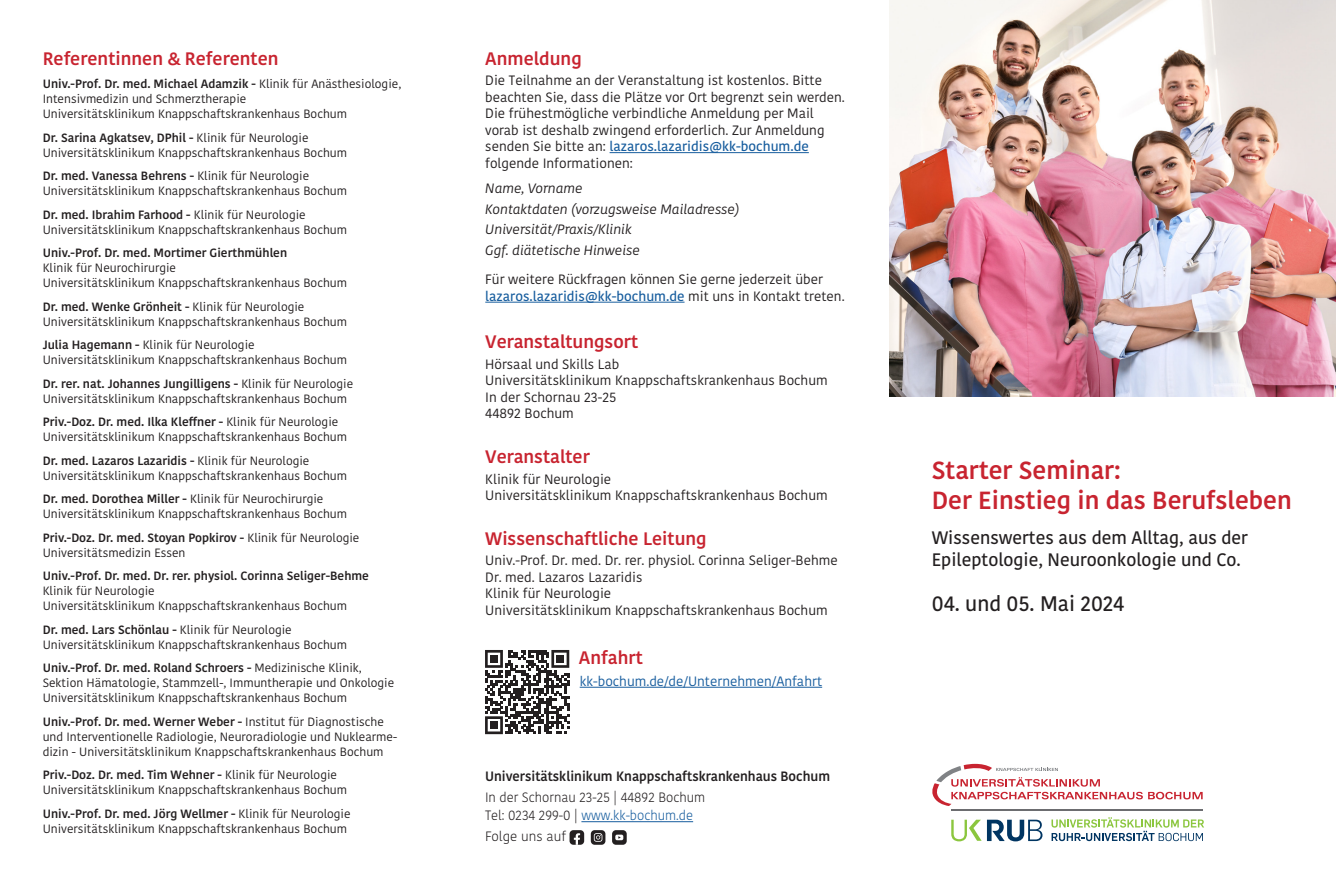
<style>
.page{position:relative;width:1336px;height:893px;background:#fff}
.page>*{position:absolute;margin:0;border:0;box-sizing:border-box;transform-origin:0 0}
.t1{font:500 24.75px/30px "Kohinoor";color:#c82430}
.t2{font:600 21px "Kohinoor";color:#231f20}
.Fließtext{font:500 18px "Kohinoor";color:#c82430}
.t3{font:600 18px/22.5px "Kohinoor";color:#231f20}
.Fließtext-2{font:13.5px/16.5px "Kohinoor";color:#231f20}
.Fließtext-3{font:italic 13.5px "Kohinoor";color:#231f20}
.t4{font:500 13.5px "Kohinoor";color:#231f20}
.t5{font:300 13.5px "Kohinoor";color:#231f20}
.Fließtext-4{font:13.5px "Kohinoor";color:#175d9e}
.t6{font:300 13.5px "Kohinoor";color:#175d9e}
.Fließtext-5{font:12px/15px "Kohinoor";color:#231f20}
.Fließtext-6{font:500 12px "Kohinoor";color:#231f20}
.s1{font-weight:500}
.s2{font-weight:600;color:#175d9e}
.s3{color:#231f20}
</style>
<div class="page">
<svg style="left:932px;top:764px;width:270px;height:42px"></svg>
<hr style="left:951px;top:809px;width:251px;height:1px;background:#6c6d70">
<svg style="left:951px;top:820px;width:91px;height:21px"></svg>
<svg style="left:1051px;top:817px;width:152px;height:24px"></svg>
<img style="left:889px;top:0;width:446px;height:396px">
<hr style="left:581px;top:821px;width:112px;height:1px;background:#175d9e">
<div style="left:590px;top:830px;width:15px;height:15px;background:#231f20;border-radius:4px"></div>
<svg style="left:593px;top:833px;width:9px;height:9px"></svg>
<svg style="left:569px;top:830px;width:15px;height:15px"></svg>
<svg style="left:612px;top:830px;width:14px;height:15px"></svg>
<svg style="left:615px;top:835px;width:8px;height:5px"></svg>
<hr style="left:609px;top:152px;width:199px;height:1px;background:#175d9e">
<hr style="left:485px;top:302px;width:199px;height:1px;background:#175d9e">
<hr style="left:579px;top:687px;width:243px;height:1px;background:#175d9e">
<svg style="left:485px;top:650px;width:85px;height:84px"></svg>
<div style="left:490px;top:655px;width:7px;height:8px;background:#231f20"></div>
<div style="left:556px;top:655px;width:8px;height:8px;background:#231f20"></div>
<div style="left:490px;top:721px;width:7px;height:8px;background:#231f20"></div>
<p class="Fließtext" style="left:43px;top:47px;width:237px">Referentinnen &amp; Referenten</p>
<p class="Fließtext-5" style="left:43px;top:77px;width:360px"><span class="s1">Univ.-Prof. Dr. med. Michael Adamzik -</span> Klinik für Anästhesiologie,<br>Intensivmedizin und Schmerztherapie<br>Universitätsklinikum Knappschaftskrankenhaus Bochum</p>
<p class="Fließtext-5" style="left:43px;top:130px;width:306px"><span class="s1">Dr. Sarina Agkatsev, DPhil -</span> Klinik für Neurologie<br>Universitätsklinikum Knappschaftskrankenhaus Bochum</p>
<p class="Fließtext-5" style="left:43px;top:169px;width:306px"><span class="s1">Dr. med. Vanessa Behrens -</span> Klinik für Neurologie<br>Universitätsklinikum Knappschaftskrankenhaus Bochum</p>
<p class="Fließtext-5" style="left:43px;top:207px;width:306px"><span class="s1">Dr. med. Ibrahim Farhood -</span> Klinik für Neurologie<br>Universitätsklinikum Knappschaftskrankenhaus Bochum</p>
<p class="Fließtext-5" style="left:43px;top:246px;width:306px"><span class="s1">Univ.-Prof. Dr. med. Mortimer Gierthmühlen<br></span>Klinik für Neurochirurgie<br>Universitätsklinikum Knappschaftskrankenhaus Bochum</p>
<p class="Fließtext-5" style="left:43px;top:299px;width:306px"><span class="s1">Dr. med. Wenke Grönheit -</span> Klinik für Neurologie<br>Universitätsklinikum Knappschaftskrankenhaus Bochum</p>
<p class="Fließtext-5" style="left:43px;top:338px;width:306px"><span class="s1">Julia Hagemann -</span> Klinik für Neurologie<br>Universitätsklinikum Knappschaftskrankenhaus Bochum</p>
<p class="Fließtext-5" style="left:43px;top:376px;width:312px"><span class="s1">Dr. rer. nat. Johannes Jungilligens -</span> Klinik für Neurologie<br>Universitätsklinikum Knappschaftskrankenhaus Bochum</p>
<p class="Fließtext-5" style="left:43px;top:415px;width:306px"><span class="s1">Priv.-Doz. Dr. med. Ilka Kleffner -</span> Klinik für Neurologie<br>Universitätsklinikum Knappschaftskrankenhaus Bochum</p>
<p class="Fließtext-5" style="left:43px;top:453px;width:306px"><span class="s1">Dr. med. Lazaros Lazaridis -</span> Klinik für Neurologie<br>Universitätsklinikum Knappschaftskrankenhaus Bochum</p>
<p class="Fließtext-5" style="left:43px;top:492px;width:306px"><span class="s1">Dr. med. Dorothea Miller -</span> Klinik für Neurochirurgie<br>Universitätsklinikum Knappschaftskrankenhaus Bochum</p>
<p class="Fließtext-5" style="left:43px;top:530px;width:318px"><span class="s1">Priv.-Doz. Dr. med. Stoyan Popkirov -</span> Klinik für Neurologie<br>Universitätsmedizin Essen</p>
<p class="Fließtext-6" style="left:43px;top:568px;width:328px">Univ.-Prof. Dr. med. Dr. rer. physiol. Corinna Seliger-Behme</p>
<p class="Fließtext-5" style="left:43px;top:584px;width:306px">Klinik für Neurologie<br>Universitätsklinikum Knappschaftskrankenhaus Bochum</p>
<p class="Fließtext-5" style="left:43px;top:622px;width:306px"><span class="s1">Dr. med. Lars Schönlau -</span> Klinik für Neurologie<br>Universitätsklinikum Knappschaftskrankenhaus Bochum</p>
<p class="Fließtext-5" style="left:43px;top:661px;width:353px"><span class="s1">Univ.-Prof. Dr. med. Roland Schroers -</span> Medizinische Klinik,<br>Sektion Hämatologie, Stammzell-, Immuntherapie und Onkologie<br>Universitätsklinikum Knappschaftskrankenhaus Bochum</p>
<p class="Fließtext-5" style="left:43px;top:714px;width:356px"><span class="s1">Univ.-Prof. Dr. med. Werner Weber -</span> Institut für Diagnostische und Interventionelle Radiologie, Neuroradiologie und Nuklearme&shy;dizin - Universitätsklinikum Knappschaftskrankenhaus Bochum</p>
<p class="Fließtext-5" style="left:43px;top:768px;width:306px"><span class="s1">Priv.-Doz. Dr. med. Tim Wehner -</span> Klinik für Neurologie<br>Universitätsklinikum Knappschaftskrankenhaus Bochum</p>
<p class="Fließtext-5" style="left:43px;top:806px;width:309px"><span class="s1">Univ.-Prof. Dr. med. Jörg Wellmer -</span> Klinik für Neurologie<br>Universitätsklinikum Knappschaftskrankenhaus Bochum</p>
<p class="Fließtext" style="left:485px;top:47px;width:98px">Anmeldung</p>
<p class="Fließtext-2" style="left:485px;top:73px;width:361px">Die Teilnahme an der Veranstaltung ist kostenlos. Bitte beachten Sie, dass die Plätze vor Ort begrenzt sein werden.<br>Die frühestmögliche verbindliche Anmeldung per Mail vorab ist deshalb zwingend erforderlich. Zur Anmeldung senden Sie bitte an: <span class="s2">lazaros.lazaridis@kk-bochum.de </span>folgende Informationen:</p>
<p class="Fließtext-3" style="left:485px;top:180px;width:99px">Name, Vorname</p>
<p class="Fließtext-3" style="left:485px;top:200px;width:256px">Kontaktdaten (vorzugsweise Mailadresse)</p>
<p class="Fließtext-3" style="left:485px;top:221px;width:148px">Universität/Praxis/Klinik</p>
<p class="Fließtext-3" style="left:485px;top:242px;width:156px">Ggf. diätetische Hinweise</p>
<p class="Fließtext-2" style="left:485px;top:272px;width:361px">Für weitere Rückfragen können Sie gerne jederzeit über <span class="s2">lazaros.lazaridis@kk-bochum.de</span> mit uns in Kontakt treten.</p>
<p class="Fließtext" style="left:485px;top:330px;width:154px">Veranstaltungsort</p>
<p class="Fließtext-2" style="left:485px;top:356px;width:344px">Hörsaal und Skills Lab<br>Universitätsklinikum Knappschaftskrankenhaus Bochum<br>In der Schornau 23-25<br>44892 Bochum</p>
<p class="Fließtext" style="left:485px;top:445px;width:106px">Veranstalter</p>
<p class="Fließtext-2" style="left:485px;top:471px;width:344px">Klinik für Neurologie<br>Universitätsklinikum Knappschaftskrankenhaus Bochum</p>
<p class="Fließtext" style="left:485px;top:527px;width:223px">Wissenschaftliche Leitung</p>
<p class="Fließtext-2" style="left:485px;top:553px;width:354px">Univ.-Prof. Dr. med. Dr. rer. physiol. Corinna Seliger-Behme Dr. med. Lazaros Lazaridis<br>Klinik für Neurologie<br>Universitätsklinikum Knappschaftskrankenhaus Bochum</p>
<p class="Fließtext" style="left:579px;top:646px;width:66px">Anfahrt</p>
<p class="Fließtext-4" style="left:579px;top:673px;width:244px">kk-bochum.de/de/Unternehmen/Anfahrt</p>
<p class="t4" style="left:485px;top:768px;width:346px">Universitätsklinikum Knappschaftskrankenhaus Bochum</p>
<p class="t5" style="left:485px;top:789px;width:222px">In der Schornau 23-25 | 44892 Bochum</p>
<p class="t6" style="left:485px;top:807px;width:209px"><span class="s3">Tel: 0234 299-0 |</span> www.kk-bochum.de</p>
<p class="t5" style="left:485px;top:828px;width:82px">Folge uns auf</p>
<p class="t1" style="left:931px;top:456px;width:361px">Starter Seminar:<br>Der Einstieg in das Berufsleben</p>
<p class="t3" style="left:931px;top:527px;width:317px">Wissenswertes aus dem Alltag, aus der<br>Epileptologie, Neuroonkologie und Co.</p>
<p class="t2" style="left:931px;top:591px;width:194px">04. und 05. Mai 2024</p>
</div>
